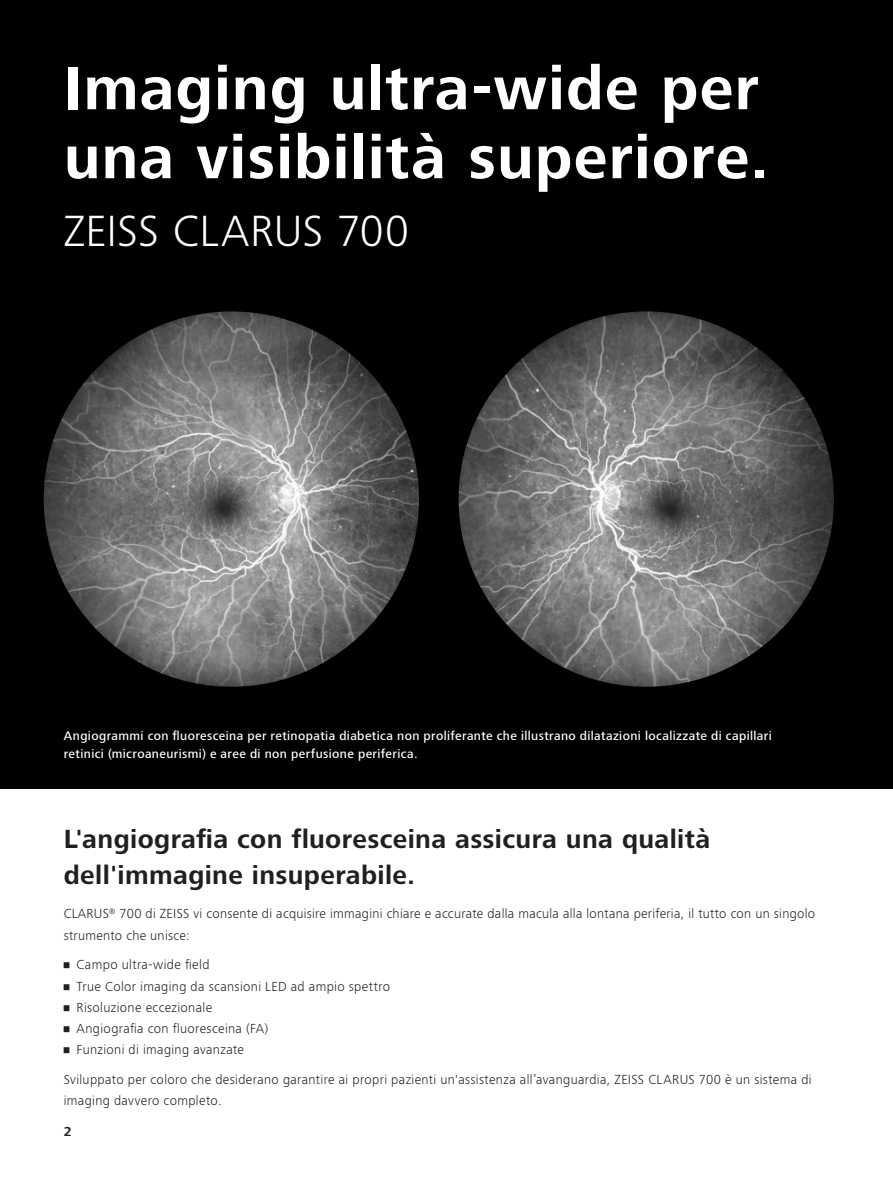
<style>
.page{position:relative;width:893px;height:1178px;background:#fff}
.page>*{position:absolute;margin:0;border:0;box-sizing:border-box;transform-origin:0 0}
.t1{font:700 63px/69px "ZEISS Frutiger Next W1 G";letter-spacing:.02em;color:#fff}
.t2{font:300 45px "ZEISS Frutiger Next W1 G";letter-spacing:.005em;color:#fff}
.t3{font:700 27px/36px "ZEISS Frutiger Next W1 G";letter-spacing:.015em;color:#231f20}
.t4{font:300 13.5px/21.1px "ZEISS Frutiger Next W1 G";letter-spacing:.025em;color:#231f20}
.t5{font:700 13.5px "ZEISS Frutiger Next W1 G";color:#231f20}
.t6{font:500 12.75px/18px "ZEISS Frutiger Next W1 G";letter-spacing:.03em;color:#fff}
</style>
<div class="page">
<div style="left:0;top:0;width:893px;height:788px;background:#000"></div>
<img style="left:43px;top:311px;width:377px;height:376px;border-radius:188px">
<img style="left:458px;top:311px;width:377px;height:376px;border-radius:188px">
<h1 class="t1" style="left:64px;top:51px;width:706px">Imaging ultra-wide per una visibilità superiore.</h1>
<h2 class="t2" style="left:64px;top:200px;width:347px">ZEISS CLARUS 700</h2>
<p class="t6" style="left:64px;top:727px;width:709px">Angiogrammi con fluoresceina per retinopatia diabetica non proliferante che illustrano dilatazioni localizzate di capillari retinici (microaneurismi) e aree di non perfusione periferica.</p>
<h3 class="t3" style="left:64px;top:820px;width:648px">L'angiografia con fluoresceina assicura una qualità dell'immagine insuperabile.</h3>
<p class="t4" style="left:64px;top:902px;width:753px">CLARUS<sup>®</sup> 700 di ZEISS vi consente di acquisire immagini chiare e accurate dalla macula alla lontana periferia, il tutto con un singolo strumento che unisce:</p>
<p class="t4" style="left:64px;top:953px;width:147px">• Campo ultra-wide field</p>
<p class="t4" style="left:64px;top:975px;width:328px">• True Color imaging da scansioni LED ad ampio spettro</p>
<p class="t4" style="left:64px;top:996px;width:150px">• Risoluzione eccezionale</p>
<p class="t4" style="left:64px;top:1017px;width:206px">• Angiografia con fluoresceina (FA)</p>
<p class="t4" style="left:64px;top:1038px;width:182px">• Funzioni di imaging avanzate</p>
<p class="t4" style="left:64px;top:1068px;width:749px">Sviluppato per coloro che desiderano garantire ai propri pazienti un'assistenza all’avanguardia, ZEISS CLARUS 700 è un sistema di imaging davvero completo.</p>
<p class="t5" style="left:64px;top:1122px;width:9px">2</p>
</div>
